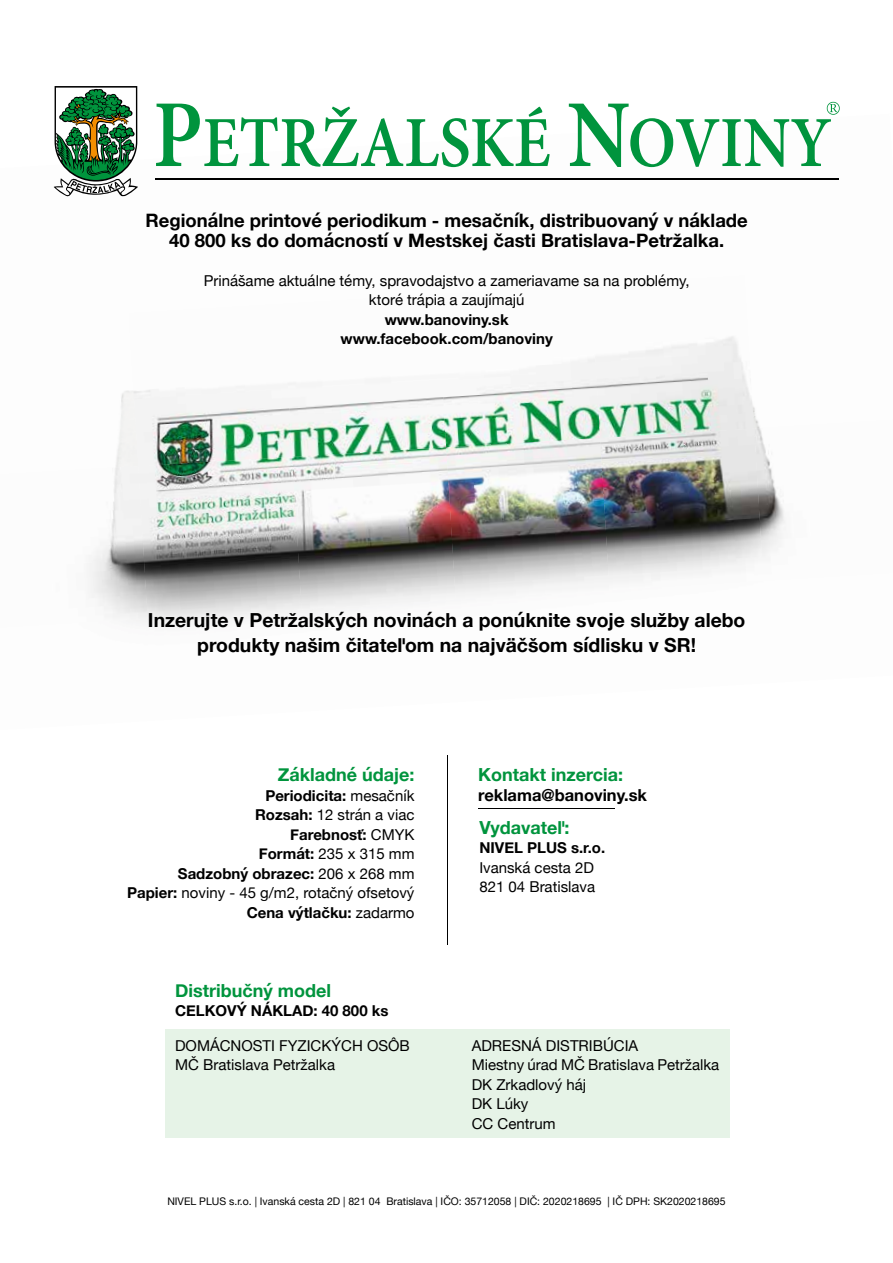
<style>
.page{position:relative;width:893px;height:1263px;background:#fff}
.page>*{position:absolute;margin:0;border:0;box-sizing:border-box;transform-origin:0 0}
.t1{font:700 19.35px/25.2px "Helvetica Neue";color:#000;text-align:center}
.t2{font:700 18.45px/19.5px "Helvetica Neue";color:#000;text-align:center}
.t3{font:700 18px "Helvetica Neue";color:#00943d}
.t4{font:700 16.5px "Helvetica Neue";color:#000}
.t5{font:15px/19.5px "Helvetica Neue";color:#000}
.t6{font:700 15px/19.5px "Helvetica Neue";color:#000;text-align:center}
.t7{font:10.5px "Helvetica Neue";color:#000}
.s1{font-weight:700}
</style>
<div class="page">
<img style="left:116px;top:390px;width:13px;height:76px">
<img style="left:129px;top:386px;width:154px;height:80px">
<img style="left:283px;top:383px;width:154px;height:74px">
<img style="left:437px;top:359px;width:154px;height:88px">
<img style="left:591px;top:336px;width:154px;height:102px">
<img style="left:745px;top:376px;width:12px;height:52px">
<img style="left:89px;top:466px;width:49px;height:150px">
<img style="left:138px;top:457px;width:154px;height:159px">
<img style="left:292px;top:447px;width:154px;height:156px">
<img style="left:446px;top:438px;width:154px;height:152px">
<img style="left:600px;top:428px;width:154px;height:155px">
<img style="left:754px;top:420px;width:31px;height:141px">
<img style="left:199px;top:603px;width:196px;height:39px">
<img style="left:404px;top:590px;width:112px;height:13px">
<img style="left:609px;top:578px;width:145px;height:5px">
<svg style="left:156px;top:104px;width:394px;height:63px"></svg>
<svg style="left:54px;top:86px;width:84px;height:111px"></svg>
<hr style="left:155px;top:178px;width:683px;height:2px;background:#000">
<svg style="left:569px;top:102px;width:271px;height:65px"></svg>
<hr style="left:447px;top:756px;width:1px;height:189px;background:#000">
<hr style="left:478px;top:808px;width:136px;height:1px;background:#000">
<div style="left:165px;top:1028px;width:565px;height:109px;background:#e6f3e7"></div>
<p class="t2" style="left:146px;top:212px;width:604px">Regionálne printové periodikum - mesačník, distribuovaný v náklade<br>40 800 ks do domácností v Mestskej časti Bratislava-Petržalka.</p>
<p class="t5" style="left:204px;top:272px;width:487px;text-align:center">Prinášame aktuálne témy, spravodajstvo a zameriavame sa na problémy, ktoré trápia a zaujímajú</p>
<p class="t6" style="left:341px;top:310px;width:214px">www.banoviny.sk www.facebook.com/banoviny</p>
<p class="t1" style="left:148px;top:608px;width:599px">Inzerujte v Petržalských novinách a ponúknite svoje služby alebo produkty našim čitateľom na najväčšom sídlisku v SR!</p>
<p class="t3" style="left:278px;top:761px;width:138px">Základné údaje:</p>
<p class="t5" style="left:127px;top:786px;width:289px;text-align:right"><span class="s1">Periodicita:</span> mesačník<br><span class="s1">Rozsah:</span> 12 strán a viac<br><span class="s1">Farebnosť:</span> CMYK<br><span class="s1">Formát:</span> 235 x 315 mm<br><span class="s1">Sadzobný obrazec:</span> 206 x 268 mm<br><span class="s1">Papier:</span> noviny - 45 g/m2, rotačný ofsetový<br><span class="s1">Cena výtlačku:</span> zadarmo</p>
<p class="t3" style="left:175px;top:976px;width:157px">Distribučný model</p>
<p class="t6" style="left:175px;top:1002px;width:215px">CELKOVÝ NÁKLAD: 40 800 ks</p>
<p class="t5" style="left:175px;top:1036px;width:236px">DOMÁCNOSTI FYZICKÝCH OSÔB<br>MČ Bratislava Petržalka</p>
<p class="t3" style="left:478px;top:761px;width:146px">Kontakt inzercia:</p>
<p class="t4" style="left:478px;top:782px;width:170px">reklama@banoviny.sk</p>
<p class="t3" style="left:479px;top:813px;width:92px">Vydavateľ:</p>
<p class="t6" style="left:479px;top:839px;width:127px">NIVEL PLUS s.r.o.</p>
<p class="t5" style="left:479px;top:859px;width:117px">Ivanská cesta 2D<br>821 04 Bratislava</p>
<p class="t5" style="left:472px;top:1036px;width:249px">ADRESNÁ DISTRIBÚCIA<br>Miestny úrad MČ Bratislava Petržalka<br>DK Zrkadlový háj<br>DK Lúky<br>CC Centrum</p>
<p class="t7" style="left:167px;top:1194px;width:560px">NIVEL PLUS s.r.o. | Ivanská cesta 2D | 821 04 Bratislava | IČO: 35712058 | DIČ: 2020218695 | IČ DPH: SK2020218695</p>
</div>
